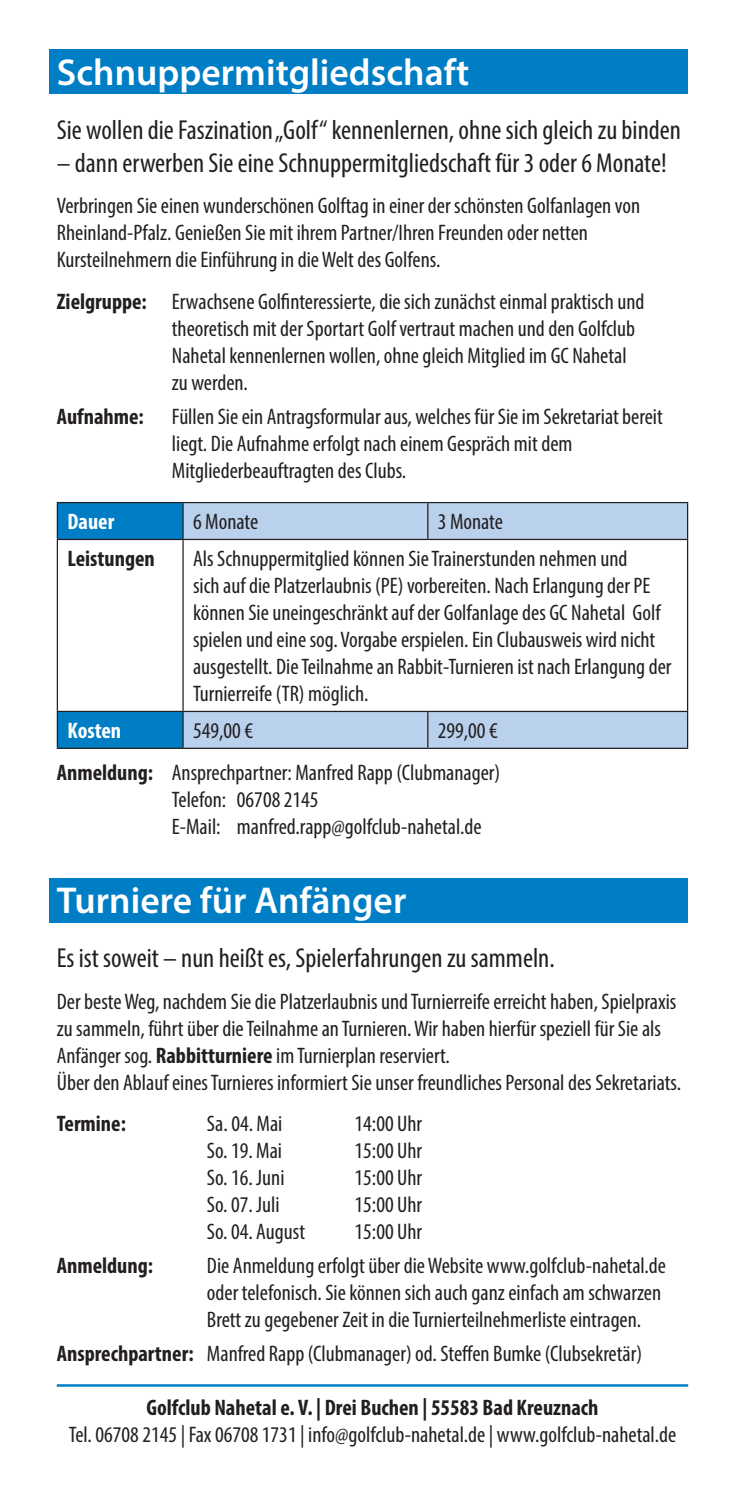
<style>
.page{position:relative;width:745px;height:1489px;background:#fff}
.page>*{position:absolute;margin:0;border:0;box-sizing:border-box;transform-origin:0 0}
.t1{font:600 37.5px "Myriad Pro";color:#fff}
.t2{font:condensed 27.5px "Myriad Pro";color:#231f20}
.t3{font:condensed 22.5px/27px "Myriad Pro";color:#231f20}
.t4{font:700 condensed 22.5px "Myriad Pro";color:#231f20}
.t5{font:700 condensed 22.5px "Myriad Pro";color:#fff}
.s1{font-weight:700}
</style>
<div class="page">
<div style="left:50px;top:50px;width:637px;height:44px;background:#007ec5"></div>
<svg style="left:58px;top:503px;width:124px;height:244px"></svg>
<svg style="left:183px;top:503px;width:503px;height:244px"></svg>
<hr style="left:57px;top:502px;width:126px;height:1px;background:#231f20">
<hr style="left:57px;top:503px;width:1px;height:36px;background:#231f20">
<hr style="left:183px;top:502px;width:244px;height:1px;background:#231f20">
<hr style="left:182px;top:503px;width:1px;height:36px;background:#231f20">
<hr style="left:427px;top:502px;width:260px;height:1px;background:#231f20">
<hr style="left:427px;top:503px;width:1px;height:36px;background:#231f20">
<hr style="left:686px;top:503px;width:1px;height:36px;background:#231f20">
<hr style="left:57px;top:539px;width:126px;height:1px;background:#231f20">
<hr style="left:57px;top:540px;width:1px;height:170px;background:#231f20">
<hr style="left:183px;top:539px;width:244px;height:1px;background:#231f20">
<hr style="left:182px;top:540px;width:1px;height:170px;background:#231f20">
<hr style="left:427px;top:539px;width:260px;height:1px;background:#231f20">
<hr style="left:686px;top:540px;width:1px;height:170px;background:#231f20">
<hr style="left:57px;top:710px;width:126px;height:2px;background:#231f20">
<hr style="left:57px;top:712px;width:1px;height:35px;background:#231f20">
<hr style="left:183px;top:710px;width:244px;height:2px;background:#231f20">
<hr style="left:182px;top:712px;width:1px;height:35px;background:#231f20">
<hr style="left:427px;top:710px;width:260px;height:2px;background:#231f20">
<hr style="left:427px;top:712px;width:1px;height:35px;background:#231f20">
<hr style="left:686px;top:712px;width:1px;height:35px;background:#231f20">
<hr style="left:57px;top:747px;width:126px;height:2px;background:#231f20">
<hr style="left:183px;top:747px;width:244px;height:2px;background:#231f20">
<hr style="left:427px;top:747px;width:260px;height:2px;background:#231f20">
<div style="left:50px;top:877px;width:637px;height:45px;background:#007ec5"></div>
<hr style="left:57px;top:1383px;width:630px;height:3px;background:#007ec5">
<h1 class="t1" style="left:57px;top:48px;width:414px">Schnuppermitgliedschaft</h1>
<p class="t2" style="left:57px;top:113px;width:625px">Sie wollen die Faszination „Golf“ kennenlernen, ohne sich gleich zu binden</p>
<p class="t2" style="left:57px;top:146px;width:611px">– dann erwerben Sie eine Schnuppermitgliedschaft für 3 oder 6 Monate!</p>
<p class="t3" style="left:57px;top:192px;width:584px">Verbringen Sie einen wunderschönen Golftag in einer der schönsten Golfanlagen von<br>Rheinland-Pfalz. Genießen Sie mit ihrem Partner/Ihren Freunden oder netten<br>Kursteilnehmern die Einführung in die Welt des Golfens.</p>
<p class="t3" style="left:172px;top:287px;width:474px;text-indent:-115px"><span class="s1">Zielgruppe:</span> Erwachsene Golfinteressierte, die sich zunächst einmal praktisch und theoretisch mit der Sportart Golf vertraut machen und den Golfclub Nahetal kennenlernen wollen, ohne gleich Mitglied im GC Nahetal zu werden.</p>
<p class="t3" style="left:172px;top:402px;width:492px;text-indent:-115px"><span class="s1">Aufnahme:</span> Füllen Sie ein Antragsformular aus, welches für Sie im Sekretariat bereit liegt. Die Aufnahme erfolgt nach einem Gespräch mit dem<br>Mitgliederbeauftragten des Clubs.</p>
<p class="t5" style="left:67px;top:508px;width:48px">Dauer</p>
<p class="t3" style="left:193px;top:508px;width:67px">6 Monate</p>
<p class="t3" style="left:437px;top:508px;width:67px">3 Monate</p>
<p class="t4" style="left:67px;top:545px;width:89px">Leistungen</p>
<p class="t3" style="left:193px;top:545px;width:479px">Als Schnuppermitglied können Sie Trainerstunden nehmen und<br>sich auf die Platzerlaubnis (PE) vorbereiten. Nach Erlangung der PE können Sie uneingeschränkt auf der Golfanlage des GC Nahetal Golf spielen und eine sog. Vorgabe erspielen. Ein Clubausweis wird nicht ausgestellt. Die Teilnahme an Rabbit-Turnieren ist nach Erlangung der Turnierreife (TR) möglich.</p>
<p class="t5" style="left:67px;top:716px;width:55px">Kosten</p>
<p class="t3" style="left:193px;top:717px;width:61px">549,00 €</p>
<p class="t3" style="left:57px;top:709px;width:444px;line-height:41.8px;text-align:right">299,00 €<br><span class="s1">Anmeldung:</span> Ansprechpartner: Manfred Rapp (Clubmanager)</p>
<p class="t3" style="left:172px;top:786px;width:311px">Telefon: 06708 2145<br>E-Mail: manfred.rapp@golfclub-nahetal.de</p>
<h1 class="t1" style="left:57px;top:876px;width:351px">Turniere für Anfänger</h1>
<p class="t2" style="left:57px;top:941px;width:499px">Es ist soweit – nun heißt es, Spielerfahrungen zu sammeln.</p>
<p class="t3" style="left:57px;top:987px;width:625px">Der beste Weg, nachdem Sie die Platzerlaubnis und Turnierreife erreicht haben, Spielpraxis zu sammeln, führt über die Teilnahme an Turnieren. Wir haben hierfür speziell für Sie als Anfänger sog. <span class="s1">Rabbitturniere</span> im Turnierplan reserviert.<br>Über den Ablauf eines Turnieres informiert Sie unser freundliches Personal des Sekretariats.</p>
<p class="t4" style="left:57px;top:1109px;width:71px">Termine:</p>
<p class="t3" style="left:207px;top:1109px;width:77px">Sa. 04. Mai</p>
<p class="t3" style="left:354px;top:1109px;width:69px">14:00 Uhr</p>
<p class="t3" style="left:207px;top:1136px;width:77px">So. 19. Mai</p>
<p class="t3" style="left:354px;top:1136px;width:69px">15:00 Uhr</p>
<p class="t3" style="left:207px;top:1163px;width:79px">So. 16. Juni</p>
<p class="t3" style="left:354px;top:1163px;width:69px">15:00 Uhr</p>
<p class="t3" style="left:207px;top:1190px;width:74px">So. 07. Juli</p>
<p class="t3" style="left:354px;top:1190px;width:69px">15:00 Uhr</p>
<p class="t3" style="left:207px;top:1217px;width:100px">So. 04. August</p>
<p class="t3" style="left:354px;top:1217px;width:69px">15:00 Uhr</p>
<p class="t4" style="left:57px;top:1251px;width:98px">Anmeldung:</p>
<p class="t3" style="left:207px;top:1251px;width:460px">Die Anmeldung erfolgt über die Website www.golfclub-nahetal.de oder telefonisch. Sie können sich auch ganz einfach am schwarzen<br>Brett zu gegebener Zeit in die Turnierteilnehmerliste eintragen.</p>
<p class="t3" style="left:57px;top:1339px;width:586px"><span class="s1">Ansprechpartner:</span> Manfred Rapp (Clubmanager) od. Steffen Bumke (Clubsekretär)</p>
<p class="t4" style="left:146px;top:1393px;width:453px">Golfclub Nahetal e. V. | Drei Buchen | 55583 Bad Kreuznach</p>
<p class="t3" style="left:69px;top:1420px;width:608px">Tel. 06708 2145 | Fax 06708 1731 | info@golfclub-nahetal.de | www.golfclub-nahetal.de</p>
</div>
